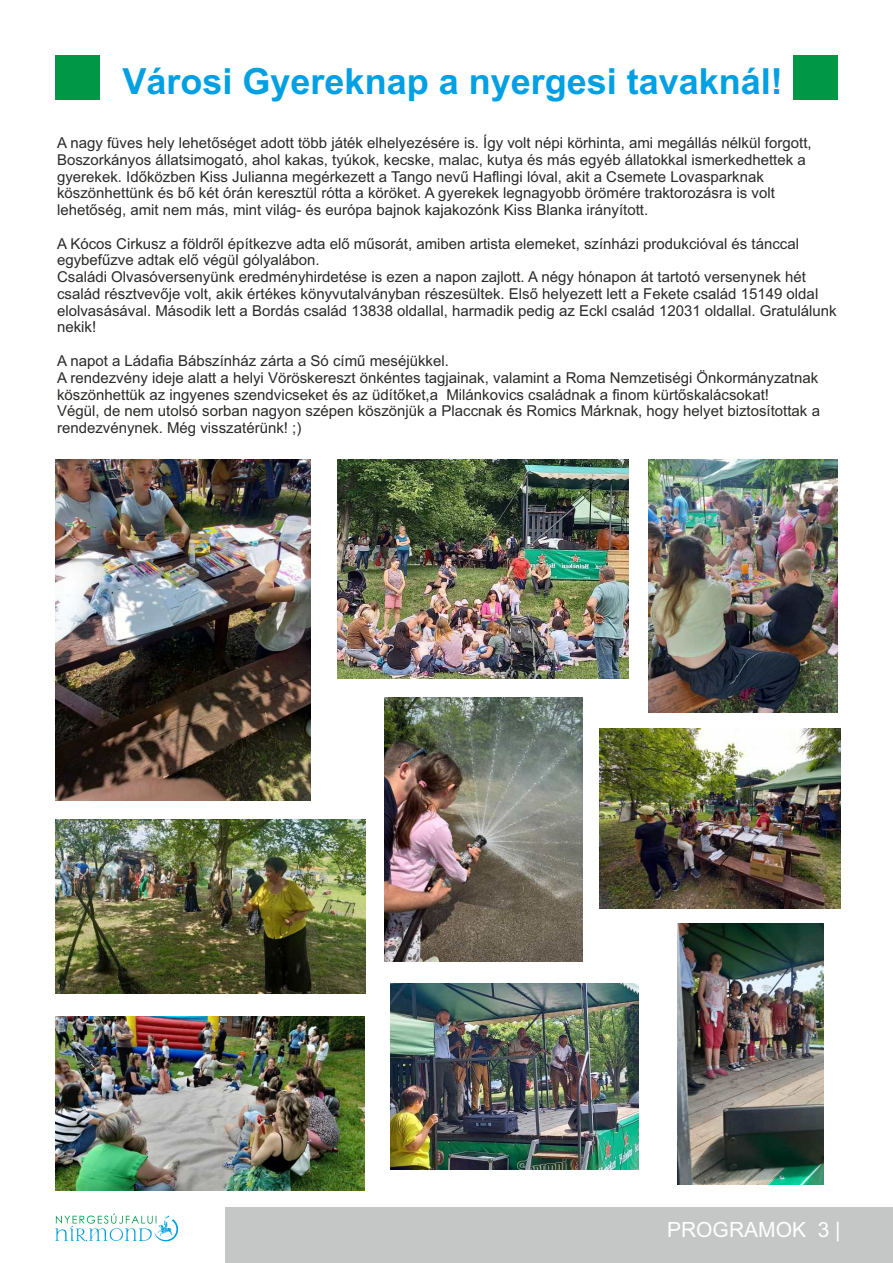
<style>
.page{position:relative;width:893px;height:1263px;background:#fff}
.page>*{position:absolute;margin:0;border:0;box-sizing:border-box;transform-origin:0 0}
.t1{font:700 36px "Arial";color:#00a0e3}
.t2{font:21px "Arial";color:#fefefe}
.t3{font:15px/16.8px "Arial";color:#2b2a29}
</style>
<div class="page">
<div style="left:225px;top:1207px;width:668px;height:56px;background:#c5c6c6"></div>
<svg style="left:55px;top:1213px;width:124px;height:29px"></svg>
<img style="left:55px;top:460px;width:255px;height:340px">
<img style="left:337px;top:460px;width:292px;height:219px">
<img style="left:648px;top:460px;width:190px;height:253px">
<img style="left:677px;top:923px;width:147px;height:261px">
<img style="left:385px;top:697px;width:198px;height:264px">
<img style="left:55px;top:819px;width:310px;height:174px">
<img style="left:55px;top:1017px;width:310px;height:174px">
<img style="left:600px;top:728px;width:240px;height:181px">
<img style="left:390px;top:983px;width:248px;height:186px">
<div style="left:55px;top:55px;width:44px;height:44px;background:#009846"></div>
<div style="left:793px;top:55px;width:45px;height:44px;background:#009846"></div>
<h1 class="t1" style="left:123px;top:68px;width:662px">Városi Gyereknap a nyergesi tavaknál!</h1>
<p class="t3" style="left:57px;top:136px;width:756px">A nagy füves hely lehetőséget adott több játék elhelyezésére is. Így volt népi körhinta, ami megállás nélkül forgott, Boszorkányos állatsimogató, ahol kakas, tyúkok, kecske, malac, kutya és más egyéb állatokkal ismerkedhettek a gyerekek. Időközben Kiss Julianna megérkezett a Tango nevű Haflingi lóval, akit a Csemete Lovasparknak köszönhettünk és bő két órán keresztül rótta a köröket. A gyerekek legnagyobb örömére traktorozásra is volt lehetőség, amit nem más, mint világ- és európa bajnok kajakozónk Kiss Blanka irányított.</p>
<p class="t3" style="left:57px;top:236px;width:781px">A Kócos Cirkusz a földről építkezve adta elő műsorát, amiben artista elemeket, színházi produkcióval és tánccal egybefűzve adtak elő végül gólyalábon.<br>Családi Olvasóversenyünk eredményhirdetése is ezen a napon zajlott. A négy hónapon át tartotó versenynek hét család résztvevője volt, akik értékes könyvutalványban részesültek. Első helyezett lett a Fekete család 15149 oldal elolvasásával. Második lett a Bordás család 13838 oldallal, harmadik pedig az Eckl család 12031 oldallal. Gratulálunk nekik!</p>
<p class="t3" style="left:57px;top:354px;width:764px">A napot a Ládafia Bábszínház zárta a Só című meséjükkel.<br>A rendezvény ideje alatt a helyi Vöröskereszt önkéntes tagjainak, valamint a Roma Nemzetiségi Önkormányzatnak köszönhettük az ingyenes szendvicseket és az üdítőket,a Milánkovics családnak a finom kürtőskalácsokat!<br>Végül, de nem utolsó sorban nagyon szépen köszönjük a Placcnak és Romics Márknak, hogy helyet biztosítottak a rendezvénynek. Még visszatérünk! ;)</p>
<h2 class="t2" style="left:667px;top:1222px;width:175px">PROGRAMOK 3 |</h2>
</div>
